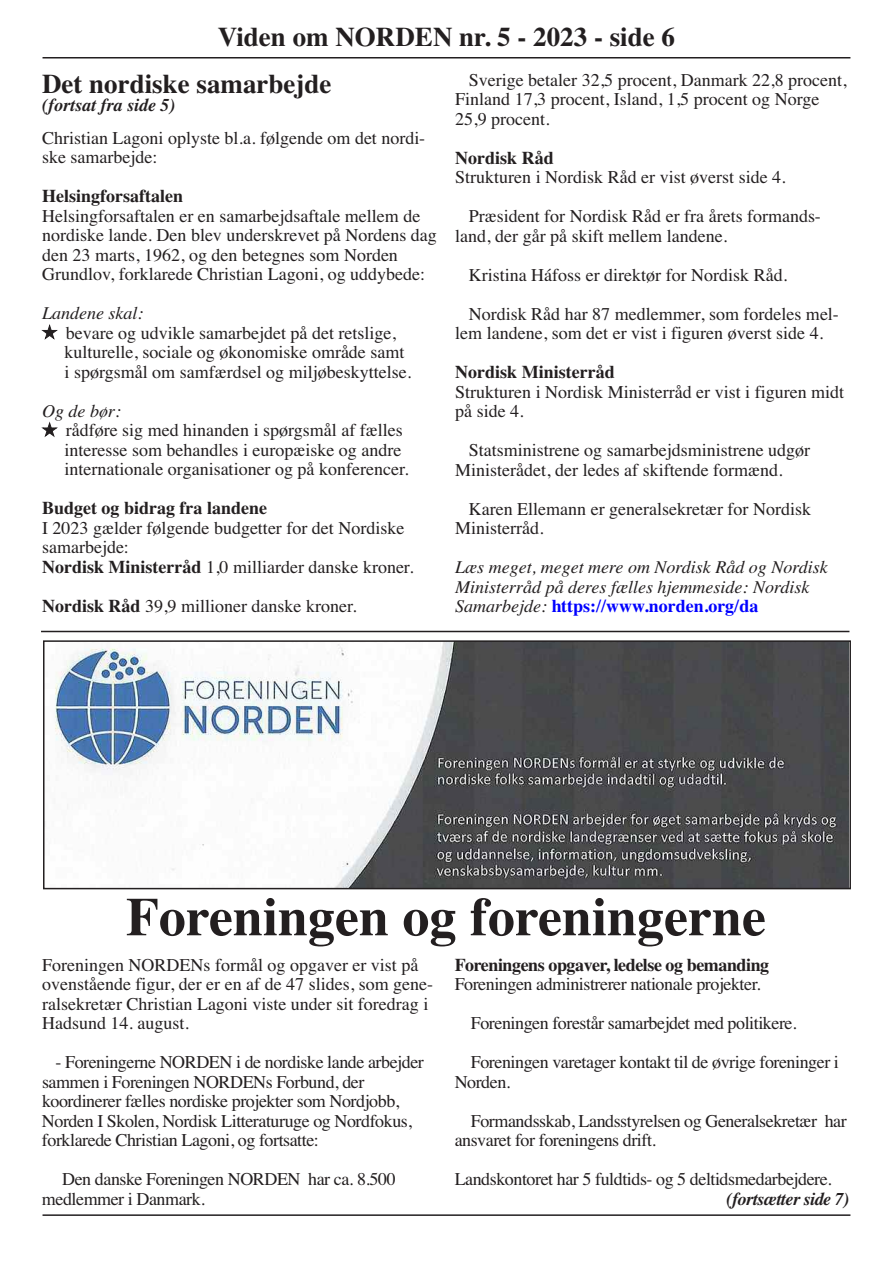
<style>
.page{position:relative;width:893px;height:1263px;background:#fff}
.page>*{position:absolute;margin:0;border:0;box-sizing:border-box;transform-origin:0 0}
.t1{font:700 54px "Times";color:#231f20}
.t2{font:700 27px/46.7px "Times";color:#231f20}
.t3{font:18px/19.5px "Times";color:#231f20}
.t4{font:18px/19.5px "Times";letter-spacing:-.025em;color:#231f20}
.t5{font:italic 18px/19.5px "Times";color:#231f20}
.t6{font:700 18px "Times";color:#231f20}
.t7{font:700 18px "Times";letter-spacing:-.025em;color:#231f20}
.t8{font:italic 700 18px "Times";color:#231f20}
.t9{font:italic 700 18px "Times";letter-spacing:-.025em;color:#231f20}
.s1{font-weight:700}
.s2{font-weight:700;font-style:normal;color:#00f}
</style>
<div class="page">
<hr style="left:43px;top:1214px;width:807px;height:2px;background:#231f20">
<hr style="left:43px;top:57px;width:807px;height:2px;background:#231f20">
<img style="left:55px;top:643px;width:793px;height:243px">
<div style="left:43px;top:640px;width:808px;height:249px;border:2px solid #231f20"></div>
<hr style="left:41px;top:631px;width:808px;height:1px;background:#231f20">
<h2 class="t2" style="left:42px;top:13px;width:634px;text-indent:176px">Viden om NORDEN nr. 5 - 2023 - side 6<br>Det nordiske samarbejde</h2>
<p class="t8" style="left:42px;top:94px;width:135px">(fortsat fra side 5)</p>
<p class="t3" style="left:42px;top:128px;width:385px">Christian Lagoni oplyste bl.a. følgende om det nordi&shy;ske samarbejde:</p>
<p class="t6" style="left:42px;top:185px;width:142px">Helsingforsaftalen</p>
<p class="t3" style="left:42px;top:206px;width:396px">Helsingforsaftalen er en samarbejdsaftale mellem de nordiske lande. Den blev underskrevet på Nordens dag den 23 marts, 1962, og den betegnes som Norden Grundlov, forklarede Christian Lagoni, og uddybede:</p>
<p class="t5" style="left:42px;top:303px;width:103px">Landene skal:</p>
<p class="t3" style="left:65px;top:323px;width:348px;text-indent:-22px">★ bevare og udvikle samarbejdet på det retslige, kulturelle, sociale og økonomiske område samt i spørgsmål om samfærdsel og miljøbeskyttelse.</p>
<p class="t5" style="left:42px;top:401px;width:80px">Og de bør:</p>
<p class="t3" style="left:65px;top:420px;width:346px;text-indent:-22px">★ rådføre sig med hinanden i spørgsmål af fælles interesse som behandles i europæiske og andre internationale organisationer og på konferencer.</p>
<p class="t6" style="left:42px;top:497px;width:227px">Budget og bidrag fra landene</p>
<p class="t3" style="left:42px;top:518px;width:373px">I 2023 gælder følgende budgetter for det Nordiske samarbejde:<br><span class="s1">Nordisk Ministerråd</span> 1,0 milliarder danske kroner.</p>
<p class="t3" style="left:42px;top:596px;width:316px"><span class="s1">Nordisk Råd</span> 39,9 millioner danske kroner.</p>
<p class="t3" style="left:455px;top:70px;width:393px;text-indent:13px">Sverige betaler 32,5 procent, Danmark 22,8 procent,<br>Finland 17,3 procent, Island, 1,5 procent og Norge<br>25,9 procent.</p>
<p class="t6" style="left:455px;top:147px;width:100px">Nordisk Råd</p>
<p class="t3" style="left:469px;top:158px;width:354px;line-height:39px;text-indent:-14px">Strukturen i Nordisk Råd er vist øverst side 4.<br>Præsident for Nordisk Råd er fra årets formands-</p>
<p class="t3" style="left:469px;top:216px;width:372px;line-height:39px;text-indent:-14px">land, der går på skift mellem landene.<br>Kristina Háfoss er direktør for Nordisk Råd.<br>Nordisk Råd har 87 medlemmer, som fordeles mel-</p>
<p class="t3" style="left:455px;top:323px;width:369px">lem landene, som det er vist i figuren øverst side 4.</p>
<p class="t6" style="left:455px;top:362px;width:161px">Nordisk Ministerråd</p>
<p class="t3" style="left:455px;top:382px;width:390px">Strukturen i Nordisk Ministerråd er vist i figuren midt på side 4.</p>
<p class="t3" style="left:455px;top:440px;width:356px;text-indent:13px">Statsministrene og samarbejdsministrene udgør<br>Ministerådet, der ledes af skiftende formænd.</p>
<p class="t3" style="left:455px;top:499px;width:357px;text-indent:13px">Karen Ellemann er generalsekretær for Nordisk<br>Ministerråd.</p>
<p class="t5" style="left:455px;top:557px;width:374px">Læs meget, meget mere om Nordisk Råd og Nordisk<br>Ministerråd på deres fælles hjemmeside: Nordisk<br>Samarbejde: <span class="s2">https://www.norden.org/da</span></p>
<h1 class="t1" style="left:126px;top:885px;width:642px">Foreningen og foreningerne</h1>
<p class="t3" style="left:42px;top:954px;width:393px">Foreningen NORDENs formål og opgaver er vist på ovenstående figur, der er en af de 47 slides, som gene&shy;ralsekretær Christian Lagoni viste under sit foredrag i Hadsund 14. august.</p>
<p class="t4" style="left:42px;top:1052px;width:383px;text-indent:14px">- Foreningerne NORDEN i de nordiske lande arbejder sammen i Foreningen NORDENs Forbund, der koordinerer fælles nordiske projekter som Nordjobb, Norden I Skolen, Nordisk Litteraturuge og Nordfokus, forklarede Christian Lagoni, og fortsatte:</p>
<p class="t4" style="left:42px;top:1169px;width:355px;text-indent:20px">Den danske Foreningen NORDEN har ca. 8.500 medlemmer i Danmark.</p>
<p class="t7" style="left:455px;top:954px;width:316px">Foreningens opgaver, ledelse og bemanding</p>
<p class="t4" style="left:471px;top:964px;width:370px;line-height:39px;text-indent:-16px">Foreningen administrerer nationale projekter.<br>Foreningen forestår samarbejdet med politikere.<br>Foreningen varetager kontakt til de øvrige foreninger i</p>
<p class="t4" style="left:471px;top:1062px;width:377px;line-height:39px;text-indent:-16px">Norden.<br>Formandsskab, Landsstyrelsen og Generalsekretær har</p>
<p class="t4" style="left:455px;top:1120px;width:379px;line-height:39px">ansvaret for foreningens drift.<br>Landskontoret har 5 fuldtids- og 5 deltidsmedarbejdere.</p>
<p class="t9" style="left:726px;top:1188px;width:124px">(fortsætter side 7)</p>
</div>
